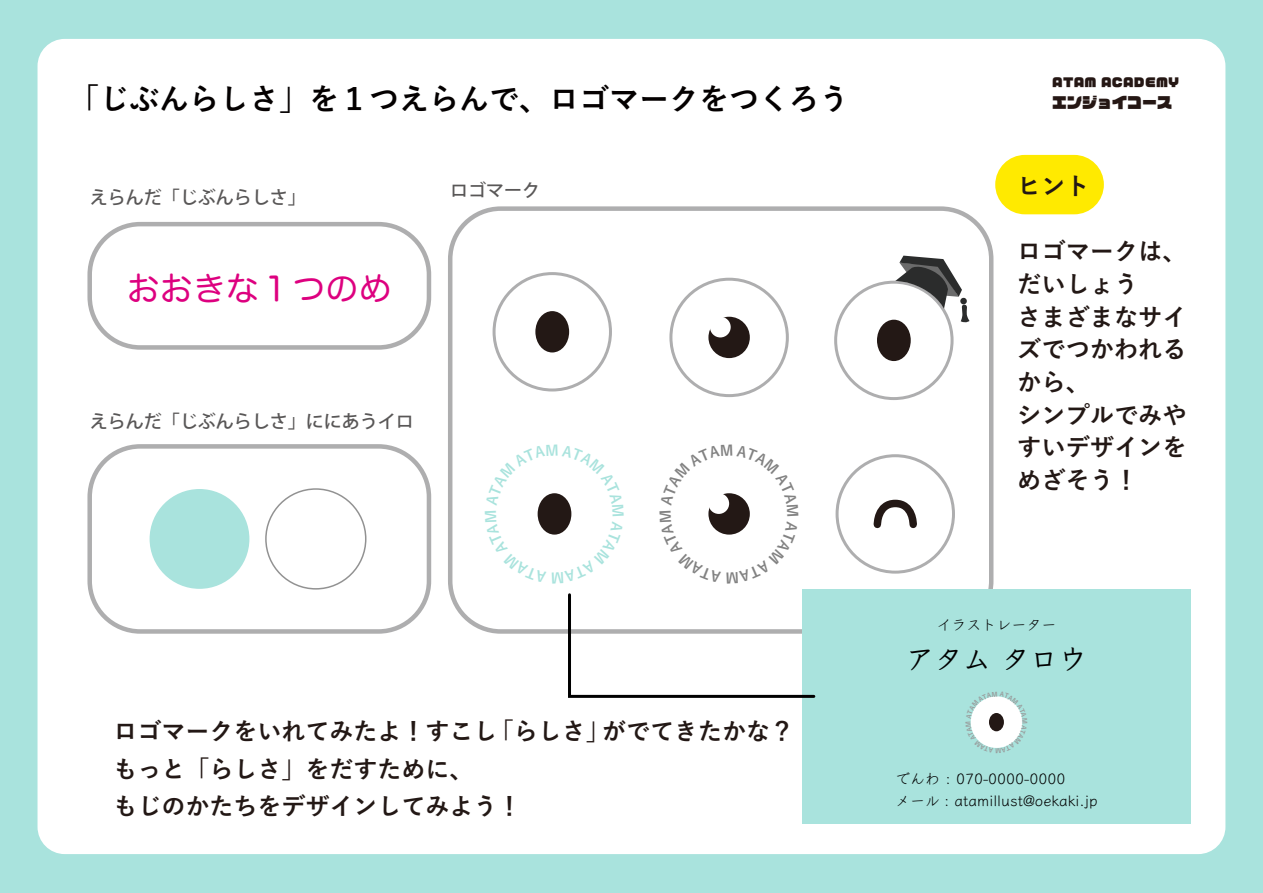
<style>
.page{position:relative;width:1263px;height:893px;background:#a9e3dd}
.page>*{position:absolute;margin:0;border:0;box-sizing:border-box;transform-origin:0 0}
.t1{font:33.15px "Hira Maru Pro W4";color:#dd007f}
.t2{font:700 30px "Yu Go";color:#040000}
.t3{font:600 28.5px "Klee";color:#000}
.t4{font:700 24.15px/32.7px "Yu Go";color:#231815}
.t5{font:700 24px/37.5px "Yu Go";color:#231815}
.t6{font:500 18px "Koz Go Pr 6 N";color:#595757}
.t7{font:500 15px/22.5px "Klee";color:#000}
.t8{font:15px "VDL Logo Jr Black Black";color:#251714}
.t9{font:12px "VDL Logo Jr Black Black";letter-spacing:.02em;color:#251714}
</style>
<div class="page">
<div style="left:38px;top:39px;width:1187px;height:815px;background:#fff;border-radius:27px"></div>
<div style="left:995px;top:155px;width:109px;height:59px;background:#ffea00;border-radius:30px"></div>
<div style="left:87px;top:222px;width:344px;height:128px;border:4px solid #aeaeaf;border-radius:51px"></div>
<div style="left:87px;top:444px;width:344px;height:190px;border:4px solid #aeaeaf;border-radius:51px"></div>
<div style="left:448px;top:206px;width:545px;height:428px;border:4px solid #aeaeaf;border-radius:51px"></div>
<div style="left:493px;top:272px;width:119px;height:119px;border:3px solid #aeaeaf;border-radius:50%"></div>
<div style="left:535px;top:311px;width:34px;height:41px;background:#231815;border-radius:50%"></div>
<div style="left:835px;top:454px;width:120px;height:120px;border:3px solid #aeaeaf;border-radius:50%"></div>
<svg style="left:873px;top:499px;width:44px;height:30px"></svg>
<div style="left:834px;top:281px;width:119px;height:119px;border:3px solid #aeaeaf;border-radius:50%"></div>
<div style="left:877px;top:320px;width:34px;height:41px;background:#231815;border-radius:50%"></div>
<svg style="left:895px;top:256px;width:74px;height:68px"></svg>
<div style="left:669px;top:278px;width:120px;height:119px;border:3px solid #aeaeaf;border-radius:50%"></div>
<div style="left:708px;top:317px;width:42px;height:41px;background:#231815;border-radius:50%"></div>
<div style="left:710px;top:317px;width:21px;height:20px;background:#fff;border-radius:50%"></div>
<div style="left:150px;top:489px;width:99px;height:100px;background:#a9e3dd;border-radius:50%"></div>
<div style="left:265px;top:488px;width:101px;height:102px;border:2px solid #929292;border-radius:50%"></div>
<div style="left:802px;top:589px;width:388px;height:234px;background:#a9e3dd"></div>
<svg style="left:566px;top:593px;width:250px;height:105px"></svg>
<svg style="left:537px;top:493px;width:35px;height:42px"></svg>
<svg style="left:708px;top:493px;width:42px;height:42px"></svg>
<svg style="left:970px;top:696px;width:53px;height:52px"></svg>
<p class="t2" style="left:69px;top:82px;width:781px">「じぶんらしさ」を１つえらんで、ロゴマークをつくろう</p>
<p class="t6" style="left:90px;top:187px;width:217px">えらんだ「じぶんらしさ」</p>
<h1 class="t1" style="left:127px;top:260px;width:267px">おおきな１つのめ</h1>
<p class="t6" style="left:450px;top:181px;width:91px">ロゴマーク</p>
<p class="t6" style="left:90px;top:412px;width:326px">えらんだ「じぶんらしさ」ににあうイロ</p>
<p class="t5" style="left:114px;top:713px;width:682px">ロゴマークをいれてみたよ！すこし「らしさ」がでてきたかな？もっと「らしさ」をだすために、<br>もじのかたちをデザインしてみよう！</p>
<p class="t9" style="left:1052px;top:74px;width:128px">ATAM ACADEMY</p>
<p class="t8" style="left:1052px;top:92px;width:121px">エンジョイコース</p>
<p class="t4" style="left:1017px;top:170px;width:98px">ヒント　</p>
<p class="t4" style="left:1017px;top:236px;width:171px">ロゴマークは、だいしょう<br>さまざまなサイズでつかわれるから、<br>シンプルでみやすいデザインをめざそう！</p>
<p class="t7" style="left:936px;top:613px;width:121px">イラストレーター</p>
<p class="t3" style="left:906px;top:640px;width:182px">アタム タロウ</p>
<p class="t7" style="left:895px;top:767px;width:204px">でんわ : 070-0000-0000<br>メール : atamillust@oekaki.jp</p>
</div>
